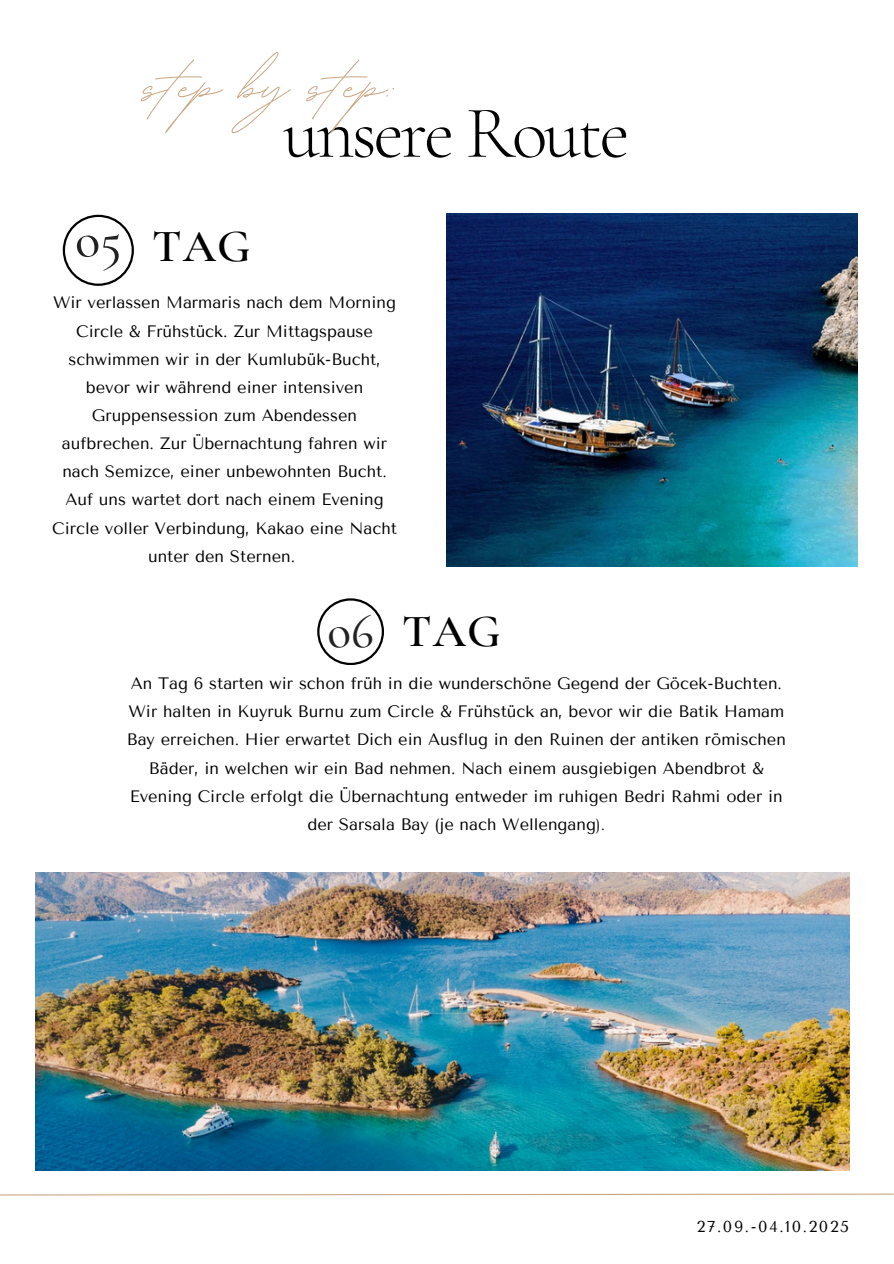
<style>
.page{position:relative;width:894px;height:1264px;background:#fff}
.page>*{position:absolute;margin:0;border:0;box-sizing:border-box;transform-origin:0 0}
.t1{font:88.35px "BD Script";color:#cba783}
.t2{font:300 74.4px "Cormorant Garamond";letter-spacing:-.045em;color:#000}
.t3{font:500 52.2px "Cormorant Garamond";color:#222}
.t4{font:500 49.05px "Cormorant Garamond";color:#222}
.t5{font:600 46.05px "Cormorant Garamond";letter-spacing:.03em;color:#000}
.t6{font:16.5px/28.2px "Tenor Sans";color:#000;text-align:center}
.t7{font:15.75px "Tenor Sans";letter-spacing:.105em;color:#000}
.s1{color:#222}
</style>
<div class="page">
<svg style="left:63px;top:215px;width:71px;height:71px"></svg>
<svg style="left:317px;top:598px;width:66px;height:66px"></svg>
<svg style="left:0;top:1193px;width:893px;height:3px"></svg>
<img style="left:35px;top:873px;width:814px;height:297px">
<img style="left:446px;top:213px;width:411px;height:354px">
<p class="t1" style="left:142px;top:27px;width:255px">step by step:</p>
<h4 class="t2" style="left:283px;top:88px;width:348px">unsere Route</h4>
<h1 class="t3" style="left:75px;top:208px;width:48px">o5</h1>
<h3 class="t5" style="left:152px;top:219px;width:100px">TAG</h3>
<h3 class="t6" style="left:52px;top:289px;width:346px">Wir verlassen Marmaris nach dem Morning Circle &amp; Frühstück. Zur Mittagspause schwimmen wir in der Kumlubük-Bucht, bevor wir während einer intensiven Gruppensession zum Abendessen aufbrechen. Zur Übernachtung fahren wir nach Semizce, einer unbewohnten Bucht.<br>Auf uns wartet dort nach einem Evening Circle voller Verbindung, Kakao eine Nacht unter den Sternen.</h3>
<h2 class="t4" style="left:327px;top:601px;width:48px">o6</h2>
<p class="t5" style="left:402px;top:603px;width:100px">TAG</p>
<h4 class="t6" style="left:127px;top:669px;width:660px">An Tag 6 starten wir schon früh in die wunderschöne Gegend der Göcek-Buchten.<br>Wir halten in Kuyruk Burnu zum Circle &amp; Frühstück an, bevor wir die Batik Hamam Bay erreichen. Hier erwartet Dich ein Ausflug in den Ruinen der antiken römischen Bäder, in welchen wir ein Bad nehmen. Nach einem ausgiebigen Abendbrot &amp; Evening Circle erfolgt die Übernachtung entweder im ruhigen Bedri Rahmi oder in der Sarsala Bay (je nach Wellengang<span class="s1">).</span></h4>
<p class="t7" style="left:696px;top:1217px;width:153px">27.09.-04.10.2025</p>
</div>
